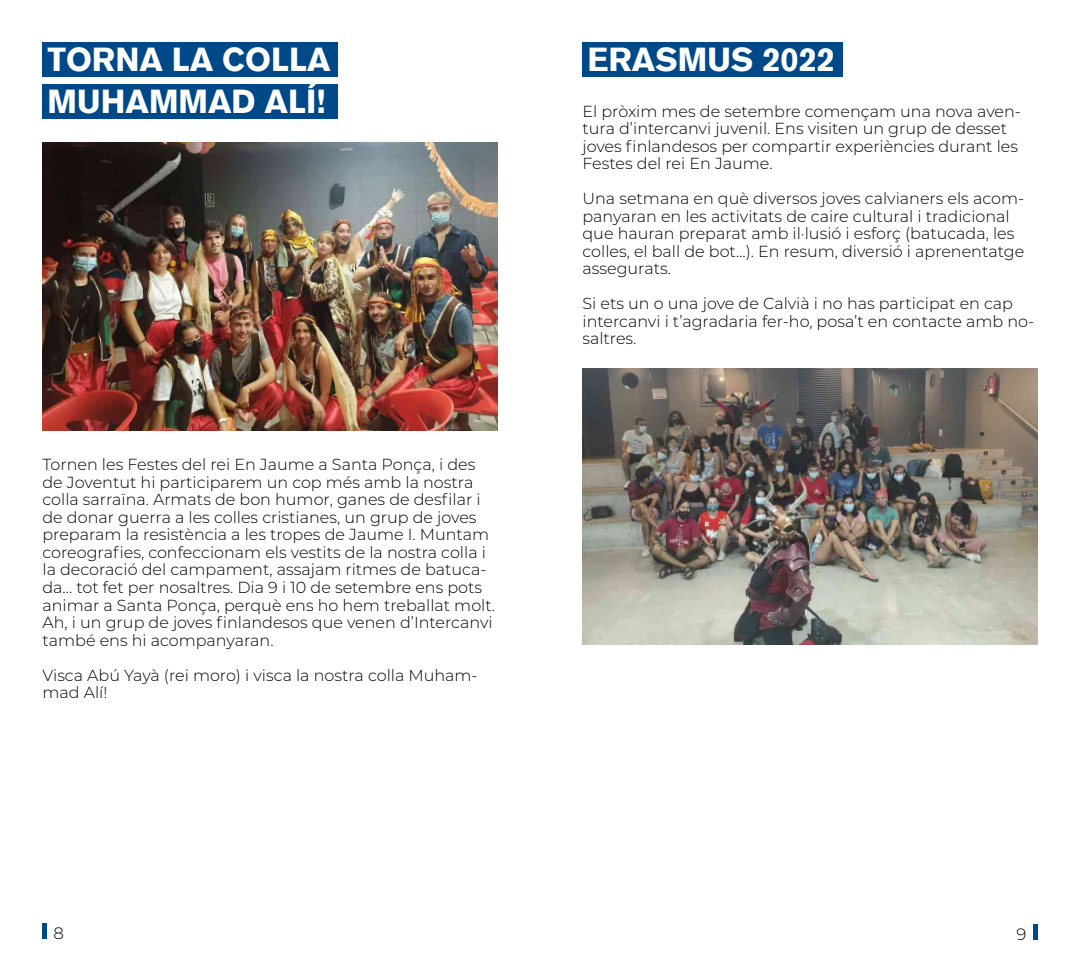
<style>
.page{position:relative;width:1080px;height:960px;background:#fff}
.page>*{position:absolute;margin:0;border:0;box-sizing:border-box;transform-origin:0 0}
.t1{font:900 32.5px/41.5px "Akzidenz Grotesk";color:#fff}
.t2{font:300 16.5px "Montserrat";color:#000}
.t3{font:300 16px/17.5px "Montserrat";color:#000}
</style>
<div class="page">
<hr style="left:43px;top:923px;width:4px;height:16px;background:#004988">
<hr style="left:1033px;top:924px;width:4px;height:16px;background:#004988">
<div style="left:43px;top:84px;width:295px;height:35px;background:#004988"></div>
<div style="left:43px;top:43px;width:295px;height:34px;background:#004988"></div>
<img style="left:43px;top:143px;width:454px;height:288px">
<div style="left:583px;top:43px;width:260px;height:34px;background:#004988"></div>
<img style="left:583px;top:368px;width:454px;height:277px">
<h1 class="t1" style="left:47px;top:39px;width:285px">TORNA LA COLLA<br>MUHAMMAD ALÍ!</h1>
<p class="t3" style="left:43px;top:456px;width:454px">Tornen les Festes del rei En Jaume a Santa Ponça, i des de Joventut hi participarem un cop més amb la nostra colla sarraïna. Armats de bon humor, ganes de desfilar i de donar guerra a les colles cristianes, un grup de joves preparam la resistència a les tropes de Jaume I. Muntam coreografies, confeccionam els vestits de la nostra colla i la decoració del campament, assajam ritmes de batuca&shy;da... tot fet per nosaltres. Dia 9 i 10 de setembre ens pots animar a Santa Ponça, perquè ens ho hem treballat molt.<br>Ah, i un grup de joves finlandesos que venen d’Intercanvi també ens hi acompanyaran.</p>
<p class="t3" style="left:43px;top:666px;width:437px">Visca Abú Yayà (rei moro) i visca la nostra colla Muham&shy;mad Alí!</p>
<h1 class="t1" style="left:587px;top:39px;width:249px">ERASMUS 2022</h1>
<p class="t3" style="left:583px;top:102px;width:440px">El pròxim mes de setembre començam una nova aven&shy;tura d’intercanvi juvenil. Ens visiten un grup de desset joves finlandesos per compartir experiències durant les Festes del rei En Jaume.</p>
<p class="t3" style="left:583px;top:189px;width:443px">Una setmana en què diversos joves calvianers els acom&shy;panyaran en les activitats de caire cultural i tradicional que hauran preparat amb il·lusió i esforç (batucada, les colles, el ball de bot...). En resum, diversió i aprenentatge assegurats.</p>
<p class="t3" style="left:583px;top:294px;width:453px">Si ets un o una jove de Calvià i no has participat en cap intercanvi i t’agradaria fer-ho, posa’t en contacte amb no&shy;saltres.</p>
<p class="t2" style="left:54px;top:922px;width:12px">8</p>
<p class="t2" style="left:1017px;top:923px;width:11px">9</p>
</div>
